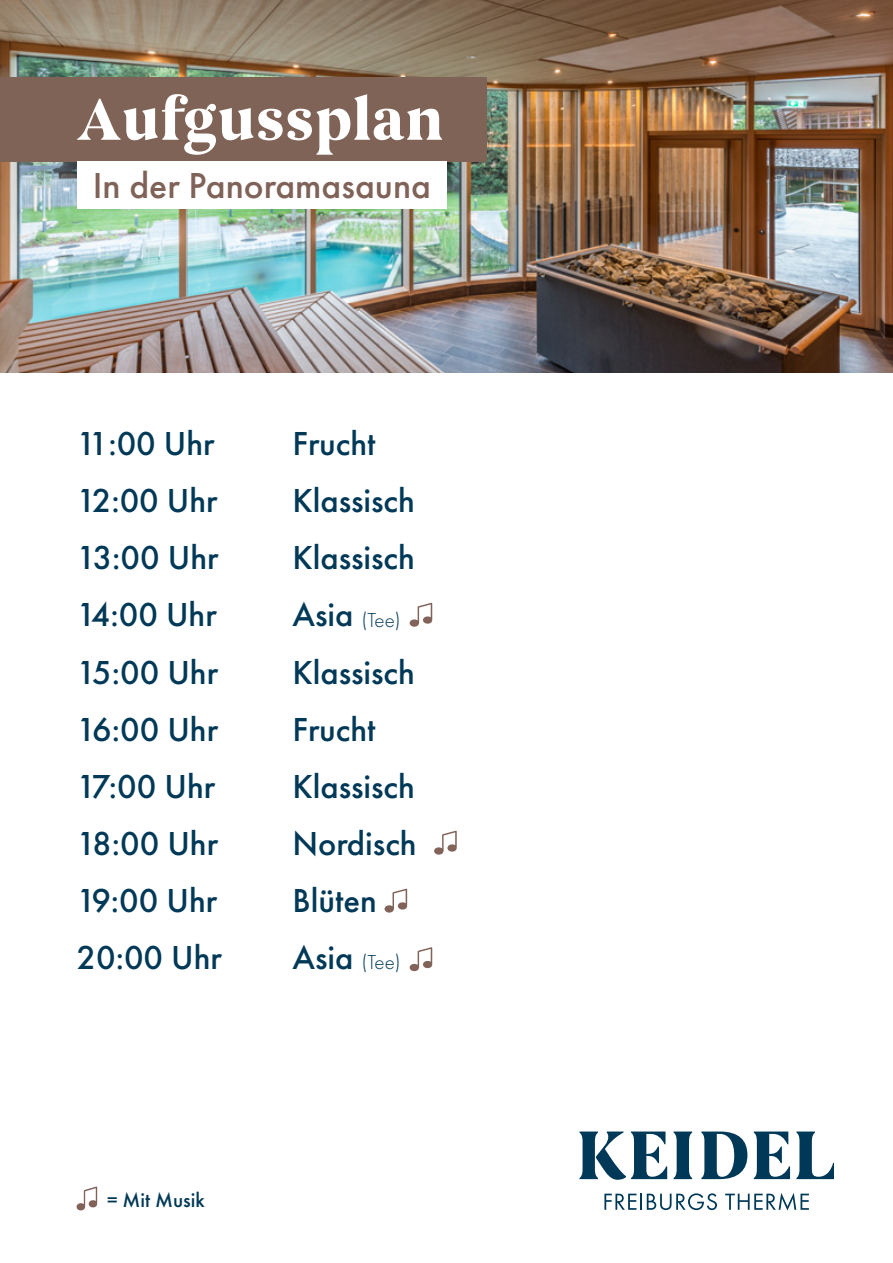
<style>
.page{position:relative;width:893px;height:1263px;background:#fff}
.page>*{position:absolute;margin:0;border:0;box-sizing:border-box;transform-origin:0 0}
.t1{font:700 60px "Begum";color:#fff}
.t2{font:500 37.5px "Futura PT";color:#806358}
.t3{font:500 34.5px "Futura PT";color:#003957}
.t4{font:300 21px "Futura PT";letter-spacing:-.04em;color:#003957}
.t5{font:500 21px "Futura PT";color:#003957}
.s1{color:#073956}
.s2{font-weight:500;font-size:34.5px}
</style>
<div class="page">
<img style="left:0;top:0;width:893px;height:372px">
<svg style="left:604px;top:1193px;width:113px;height:17px"></svg>
<svg style="left:725px;top:1193px;width:84px;height:17px"></svg>
<svg style="left:580px;top:1131px;width:87px;height:49px"></svg>
<svg style="left:674px;top:1131px;width:18px;height:48px"></svg>
<svg style="left:701px;top:1131px;width:46px;height:48px"></svg>
<svg style="left:754px;top:1131px;width:36px;height:48px"></svg>
<svg style="left:796px;top:1131px;width:38px;height:48px"></svg>
<svg style="left:384px;top:888px;width:23px;height:25px"></svg>
<div style="left:0;top:77px;width:486px;height:85px;background:#806357"></div>
<div style="left:77px;top:162px;width:369px;height:47px;background:#fff"></div>
<svg style="left:409px;top:603px;width:23px;height:24px"></svg>
<svg style="left:434px;top:830px;width:23px;height:25px"></svg>
<svg style="left:76px;top:1186px;width:21px;height:25px"></svg>
<svg style="left:409px;top:947px;width:23px;height:24px"></svg>
<h1 class="t1" style="left:77px;top:83px;width:369px">Aufgussplan</h1>
<p class="t2" style="left:93px;top:163px;width:340px">In der Panoramasauna</p>
<p class="t3" style="left:77px;top:423px;width:140px"><span class="s1">11</span>:00 Uhr</p>
<p class="t3" style="left:293px;top:423px;width:84px">Frucht</p>
<p class="t3" style="left:77px;top:480px;width:143px">12:00 Uhr</p>
<p class="t3" style="left:293px;top:480px;width:124px">Klassisch</p>
<p class="t3" style="left:77px;top:537px;width:144px">13:00 Uhr</p>
<p class="t3" style="left:293px;top:537px;width:124px">Klassisch</p>
<p class="t3" style="left:77px;top:594px;width:142px">14:00 Uhr</p>
<p class="t4" style="left:293px;top:608px;width:110px"><span class="s2">Asia</span> (Tee)</p>
<p class="t3" style="left:77px;top:651px;width:143px">15:00 Uhr</p>
<p class="t3" style="left:293px;top:651px;width:124px">Klassisch</p>
<p class="t3" style="left:77px;top:708px;width:143px">16:00 Uhr</p>
<p class="t3" style="left:293px;top:708px;width:84px">Frucht</p>
<p class="t3" style="left:77px;top:765px;width:140px">17:00 Uhr</p>
<p class="t3" style="left:293px;top:765px;width:124px">Klassisch</p>
<p class="t3" style="left:77px;top:822px;width:143px">18:00 Uhr</p>
<p class="t3" style="left:293px;top:822px;width:126px">Nordisch</p>
<p class="t3" style="left:77px;top:879px;width:142px">19:00 Uhr</p>
<p class="t3" style="left:293px;top:879px;width:86px">Blüten</p>
<p class="t3" style="left:77px;top:936px;width:147px">20:00 Uhr</p>
<p class="t4" style="left:293px;top:950px;width:110px"><span class="s2">Asia</span> (Tee)</p>
<p class="t5" style="left:107px;top:1187px;width:99px">= Mit Musik</p>
</div>
